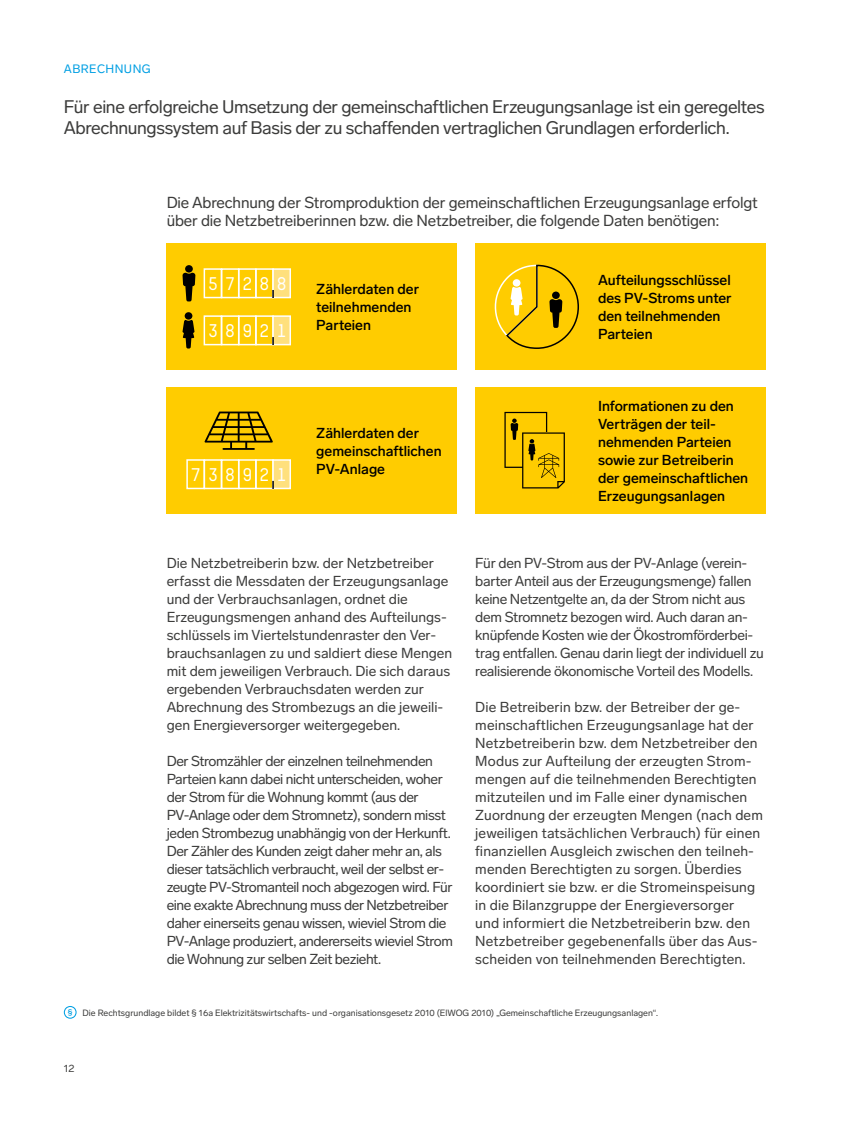
<style>
.page{position:relative;width:851px;height:1127px;background:#fff}
.page>*{position:absolute;margin:0;border:0;box-sizing:border-box;transform-origin:0 0}
.P-Subline{font:18px/21px "Lab Grotesque";letter-spacing:-.02em;color:#3c3c3b}
.t1{font:500 18px "TSTARPRO";letter-spacing:.445em;color:#fff}
.P-Text{font:15.75px/18px "Lab Grotesque";letter-spacing:-.01em;color:#3c3c3b}
.P-Text-2{font:14.25px/18px "Lab Grotesque";letter-spacing:-.005em;color:#3c3c3b}
.P-Text-3{font:14.25px/18px "Lab Grotesque";letter-spacing:-.03em;color:#3c3c3b}
.P-Text-4{font:500 14.25px/18px "Lab Grotesque";color:#000}
.H2-Spitzmarke{font:12px "Lab Grotesque";letter-spacing:.04em;color:#009fe3}
.t2{font:10.5px "Lab Grotesque";color:#3c3c3b}
.t3{font:9px "Lab Grotesque";color:#3c3c3b}
.t4{font:500 7.95px "Lab Grotesque";color:#009fe3}
</style>
<div class="page">
<svg style="left:64px;top:1006px;width:13px;height:13px"></svg>
<div style="left:167px;top:244px;width:290px;height:126px;background:#fc0"></div>
<div style="left:475px;top:244px;width:290px;height:126px;background:#fc0"></div>
<div style="left:167px;top:388px;width:290px;height:126px;background:#fc0"></div>
<div style="left:475px;top:387px;width:290px;height:126px;background:#fc0"></div>
<svg style="left:204px;top:411px;width:69px;height:39px"></svg>
<div style="left:203px;top:268px;width:19px;height:30px;border:2px solid #fff"></div>
<div style="left:221px;top:268px;width:18px;height:30px;border:2px solid #fff"></div>
<div style="left:238px;top:268px;width:18px;height:30px;border:2px solid #fff"></div>
<div style="left:255px;top:268px;width:19px;height:30px;border:2px solid #fff"></div>
<div style="left:273px;top:269px;width:17px;height:28px;background:#ffe07d"></div>
<div style="left:272px;top:268px;width:19px;height:30px;border:2px solid #fff"></div>
<svg style="left:272px;top:290px;width:2px;height:8px"></svg>
<div style="left:203px;top:315px;width:19px;height:30px;border:2px solid #fff"></div>
<div style="left:221px;top:315px;width:18px;height:30px;border:2px solid #fff"></div>
<div style="left:238px;top:315px;width:18px;height:30px;border:2px solid #fff"></div>
<div style="left:255px;top:315px;width:19px;height:30px;border:2px solid #fff"></div>
<div style="left:273px;top:316px;width:17px;height:29px;background:#ffe07d"></div>
<div style="left:272px;top:315px;width:19px;height:30px;border:2px solid #fff"></div>
<svg style="left:272px;top:337px;width:2px;height:8px"></svg>
<div style="left:185px;top:312px;width:7px;height:8px;background:#000;border-radius:50%"></div>
<svg style="left:182px;top:320px;width:12px;height:28px"></svg>
<svg style="left:182px;top:273px;width:13px;height:28px"></svg>
<div style="left:185px;top:265px;width:8px;height:8px;background:#000;border-radius:50%"></div>
<div style="left:203px;top:459px;width:19px;height:30px;border:2px solid #fff"></div>
<div style="left:221px;top:459px;width:18px;height:30px;border:2px solid #fff"></div>
<div style="left:238px;top:459px;width:18px;height:30px;border:2px solid #fff"></div>
<div style="left:255px;top:459px;width:19px;height:30px;border:2px solid #fff"></div>
<div style="left:273px;top:460px;width:17px;height:28px;background:#ffe07d"></div>
<div style="left:272px;top:459px;width:19px;height:30px;border:2px solid #fff"></div>
<svg style="left:272px;top:481px;width:2px;height:8px"></svg>
<div style="left:186px;top:459px;width:19px;height:30px;border:2px solid #fff"></div>
<svg style="left:494px;top:264px;width:85px;height:85px"></svg>
<svg style="left:504px;top:412px;width:60px;height:76px"></svg>
<h2 class="H2-Spitzmarke" style="left:64px;top:62px;width:88px">ABRECHNUNG</h2>
<p class="P-Subline" style="left:64px;top:97px;width:702px">Für eine erfolgreiche Umsetzung der gemeinschaftlichen Erzeugungsanlage ist ein geregeltes<br>Abrechnungssystem auf Basis der zu schaffenden vertraglichen Grundlagen erforderlich.</p>
<p class="P-Text" style="left:167px;top:193px;width:592px">Die Abrechnung der Stromproduktion der gemeinschaftlichen Erzeugungsanlage erfolgt über die Netzbetreiberinnen bzw. die Netzbetreiber, die folgende Daten benötigen:</p>
<p class="t1" style="left:208px;top:272px;width:79px">57288</p>
<p class="t1" style="left:208px;top:319px;width:79px">38921</p>
<p class="t1" style="left:191px;top:463px;width:97px">738921</p>
<p class="P-Text-4" style="left:316px;top:280px;width:104px">Zählerdaten der teilnehmenden<br>Parteien</p>
<p class="P-Text-4" style="left:598px;top:271px;width:135px">Aufteilungsschlüssel des PV-Stroms unter den teilnehmenden<br>Parteien</p>
<p class="P-Text-4" style="left:316px;top:424px;width:127px">Zählerdaten der gemeinschaftlichen<br>PV-Anlage</p>
<p class="P-Text-4" style="left:598px;top:397px;width:152px">Informationen zu den<br>Verträgen der teil&shy;nehmenden Parteien sowie zur Betreiberin der gemeinschaftlichen<br>Erzeugungsanlagen</p>
<p class="P-Text-2" style="left:167px;top:554px;width:287px">Die Netzbetreiberin bzw. der Netzbetreiber erfasst die Messdaten der Erzeugungsanlage und der Verbrauchsanlagen, ordnet die Erzeugungsmengen anhand des Aufteilungs&shy;schlüssels im Viertelstundenraster den Ver&shy;brauchsanlagen zu und saldiert diese Mengen mit dem jeweiligen Verbrauch. Die sich daraus ergebenden Verbrauchsdaten werden zur Abrechnung des Strombezugs an die jeweili&shy;gen Energieversorger weitergegeben.</p>
<p class="P-Text-3" style="left:167px;top:752px;width:288px">Der Stromzähler der einzelnen teilnehmenden Parteien kann dabei nicht unterscheiden, woher der Strom für die Wohnung kommt (aus der PV-Anlage oder dem Stromnetz), sondern misst jeden Strombezug unabhängig von der Herkunft.<br>Der Zähler des Kunden zeigt daher mehr an, als dieser tatsächlich verbraucht, weil der selbst er&shy;zeugte PV-Stromanteil noch abgezogen wird. Für eine exakte Abrechnung muss der Netzbetreiber daher einerseits genau wissen, wieviel Strom die PV-Anlage produziert, andererseits wieviel Strom die Wohnung zur selben Zeit bezieht.</p>
<p class="P-Text-2" style="left:475px;top:554px;width:290px">Für den PV-Strom aus der PV-Anlage (verein&shy;barter Anteil aus der Erzeugungsmenge) fallen keine Netzentgelte an, da der Strom nicht aus dem Stromnetz bezogen wird. Auch daran an&shy;knüpfende Kosten wie der Ökostromförderbei&shy;trag entfallen. Genau darin liegt der individuell zu realisierende ökonomische Vorteil des Modells.</p>
<p class="P-Text-2" style="left:475px;top:698px;width:289px">Die Betreiberin bzw. der Betreiber der ge&shy;meinschaftlichen Erzeugungsanlage hat der Netzbetreiberin bzw. dem Netzbetreiber den Modus zur Aufteilung der erzeugten Strom&shy;mengen auf die teilnehmenden Berechtigten mitzuteilen und im Falle einer dynamischen Zuordnung der erzeugten Mengen (nach dem jeweiligen tatsächlichen Verbrauch) für einen finanziellen Ausgleich zwischen den teilneh&shy;menden Berechtigten zu sorgen. Überdies koordiniert sie bzw. er die Stromeinspeisung in die Bilanzgruppe der Energieversorger<br>und informiert die Netzbetreiberin bzw. den Netzbetreiber gegebenenfalls über das Aus&shy;scheiden von teilnehmenden Berechtigten.</p>
<p class="t4" style="left:68px;top:1007px;width:6px">§</p>
<p class="t3" style="left:82px;top:1007px;width:577px">Die Rechtsgrundlage bildet § 16a Elektrizitätswirtschafts- und -organisationsgesetz 2010 (ElWOG 2010) „Gemeinschaftliche Erzeugungsanlagen“.</p>
<p class="t2" style="left:64px;top:1062px;width:12px">12</p>
</div>
